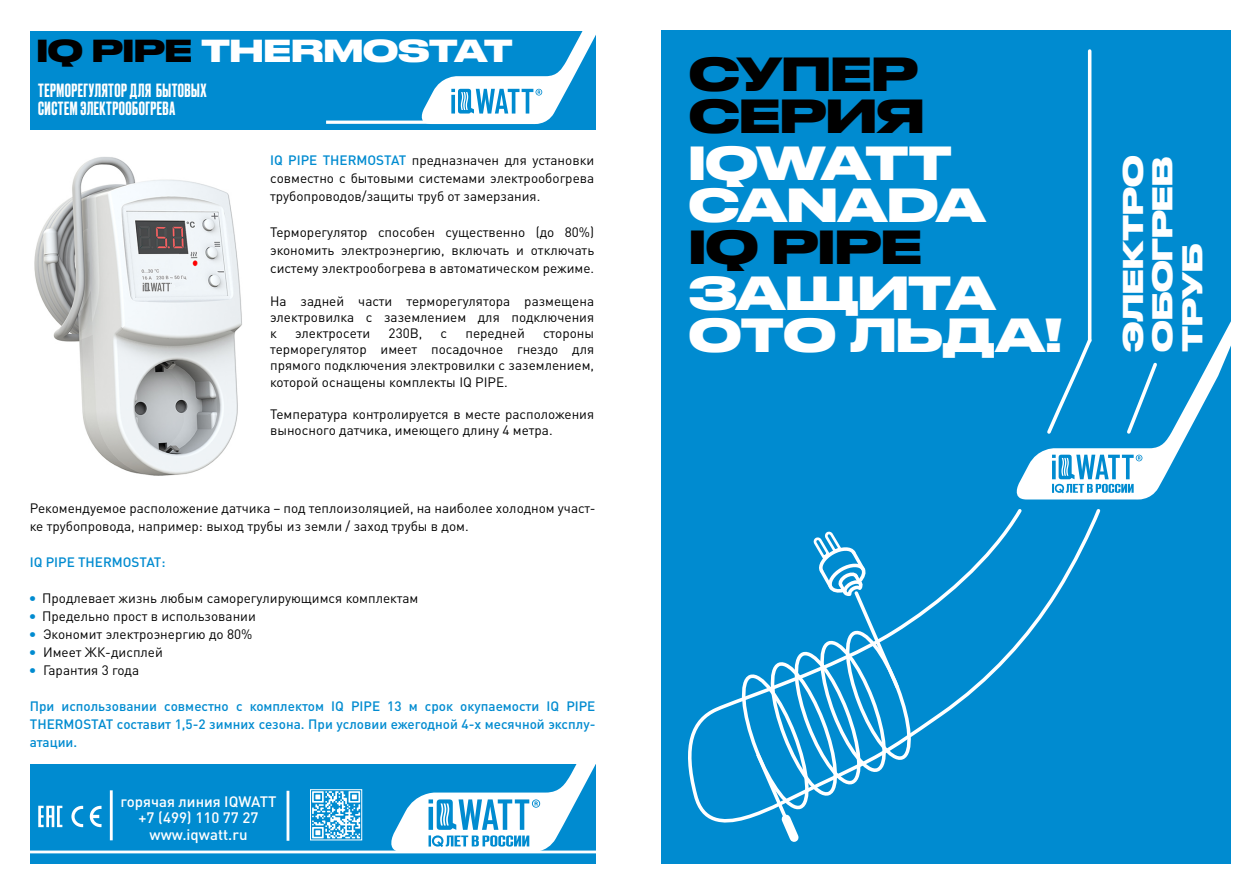
<style>
.page{position:relative;width:1259px;height:893px;background:#fff}
.page>*{position:absolute;margin:0;border:0;box-sizing:border-box;transform-origin:0 0}
.t1{font:700 45px "Druk Wide Cy";letter-spacing:-.015em;color:#fff}
.t2{font:700 45px "Druk Wide Cy";color:#000}
.t3{font:700 30px "Druk Wide Cy";color:#fff}
.t4{font:700 27px "Druk Wide Cy";letter-spacing:-.005em;color:#fff}
.t5{font:500 18px "Druk Cy";letter-spacing:.03em;color:#fff}
.t6{font:500 15px "DIN Pro";color:#fff}
.t7{font:13.5px/16.2px "DIN Pro";color:#000;text-align:justify}
.t8{font:500 13.5px/18px "DIN Pro";color:#008bd0;text-align:justify}
.s1{color:#000}
.s2{font-weight:500;color:#008bd0}
.s3{font-family:"Druk Wide Cy";font-weight:500;color:#008bd0}
</style>
<div class="page">
<div style="left:661px;top:31px;width:570px;height:833px;background:#008bd0"></div>
<div style="left:30px;top:30px;width:565px;height:99px;background:#008bd0"></div>
<svg style="left:416px;top:30px;width:180px;height:95px"></svg>
<hr style="left:326px;top:121px;width:104px;height:3px;background:#fff">
<div style="left:30px;top:764px;width:565px;height:99px;background:#008bd0"></div>
<hr style="left:30px;top:850px;width:572px;height:3px;background:#fff">
<hr style="left:286px;top:791px;width:3px;height:50px;background:#fff">
<hr style="left:110px;top:790px;width:3px;height:50px;background:#fff">
<svg style="left:71px;top:806px;width:12px;height:21px"></svg>
<svg style="left:90px;top:806px;width:11px;height:21px"></svg>
<svg style="left:38px;top:806px;width:24px;height:21px"></svg>
<div style="left:310px;top:789px;width:52px;height:51px;border:1px solid #fff"></div>
<svg style="left:312px;top:791px;width:48px;height:47px"></svg>
<svg style="left:384px;top:764px;width:212px;height:90px"></svg>
<img style="left:34px;top:157px;width:208px;height:319px">
<svg style="left:688px;top:509px;width:413px;height:314px"></svg>
<svg style="left:735px;top:529px;width:178px;height:313px"></svg>
<svg style="left:1016px;top:319px;width:215px;height:181px"></svg>
<hr style="left:1088px;top:51px;width:3px;height:290px;background:#fff">
<p class="t3" style="left:37px;top:26px;width:478px"><span class="s1">IQ PIPE</span> THERMOSTAT</p>
<p class="t5" style="left:38px;top:78px;width:170px">ТЕРМОРЕГУЛЯТОР ДЛЯ БЫТОВЫХ</p>
<p class="t5" style="left:38px;top:96px;width:138px">СИСТЕМ ЭЛЕКТРООБОГРЕВА</p>
<p class="t7" style="left:270px;top:151px;width:326px;line-height:18px"><span class="s2">IQ PIPE THERMOSTAT</span> предназначен для установки совместно с бытовыми системами электрообогрева трубопроводов/защиты труб от замерзания.</p>
<p class="t7" style="left:270px;top:223px;width:326px;line-height:18px">Терморегулятор способен существенно (до 80%) экономить электроэнергию, включать и отключать систему электрообогрева в автоматическом режиме.</p>
<p class="t7" style="left:270px;top:292px;width:325px">На задней части терморегулятора размещена электровилка с заземлением для подключения к</p>
<p class="t7" style="left:295px;top:324px;width:77px">электросети</p>
<p class="t7" style="left:389px;top:324px;width:35px">230В,</p>
<p class="t7" style="left:441px;top:324px;width:8px">с</p>
<p class="t7" style="left:465px;top:324px;width:61px">передней</p>
<p class="t7" style="left:270px;top:324px;width:326px;text-indent:273px">стороны терморегулятор имеет посадочное гнездо для прямого подключения электровилки с заземлением, которой оснащены комплекты IQ PIPE.</p>
<p class="t7" style="left:270px;top:405px;width:325px">Температура контролируется в месте расположения выносного датчика, имеющего длину 4 метра.</p>
<p class="t7" style="left:30px;top:498px;width:567px;line-height:18px">Рекомендуемое расположение датчика – под теплоизоляцией, на наиболее холодном участ&shy;ке трубопровода, например: выход трубы из земли / заход трубы в дом.</p>
<p class="t8" style="left:30px;top:552px;width:137px">IQ PIPE THERMOSTAT:</p>
<p class="t7" style="left:30px;top:589px;width:390px"><span class="s3">•</span> Продлевает жизнь любым саморегулирующимся комплектам</p>
<p class="t7" style="left:30px;top:607px;width:228px"><span class="s3">•</span> Предельно прост в использовании</p>
<p class="t7" style="left:30px;top:625px;width:224px"><span class="s3">•</span> Экономит электроэнергию до 80%</p>
<p class="t7" style="left:30px;top:643px;width:135px"><span class="s3">•</span> Имеет ЖК-дисплей</p>
<p class="t7" style="left:30px;top:661px;width:111px"><span class="s3">•</span> Гарантия 3 года</p>
<p class="t8" style="left:30px;top:696px;width:567px">При использовании совместно с комплектом IQ PIPE 13 м срок окупаемости IQ PIPE THERMOSTAT составит 1,5-2 зимних сезона. При условии ежегодной 4-х месячной эксплу&shy;атации.</p>
<p class="t6" style="left:121px;top:791px;width:157px">горячая линия IQWATT</p>
<p class="t6" style="left:139px;top:807px;width:121px">+7 (499) 110 77 27</p>
<p class="t6" style="left:150px;top:824px;width:99px">www.iqwatt.ru</p>
<p class="t2" style="left:689px;top:37px;width:230px">СУПЕР</p>
<p class="t2" style="left:689px;top:79px;width:237px">СЕРИЯ</p>
<p class="t1" style="left:688px;top:126px;width:265px">IQWATT</p>
<p class="t1" style="left:688px;top:168px;width:298px">CANADA</p>
<p class="t2" style="left:689px;top:210px;width:234px">IQ PIPE</p>
<p class="t1" style="left:688px;top:256px;width:308px">ЗАЩИТА</p>
<p class="t1" style="left:688px;top:298px;width:375px">ОТО ЛЬДА!</p>
<p class="t4" style="left:1110px;top:352px;width:198px;rotate:-90deg">ЭЛЕКТРО</p>
<p class="t4" style="left:1140px;top:352px;width:196px;rotate:-90deg">ОБОГРЕВ</p>
<p class="t4" style="left:1170px;top:352px;width:109px;rotate:-90deg">ТРУБ</p>
</div>
